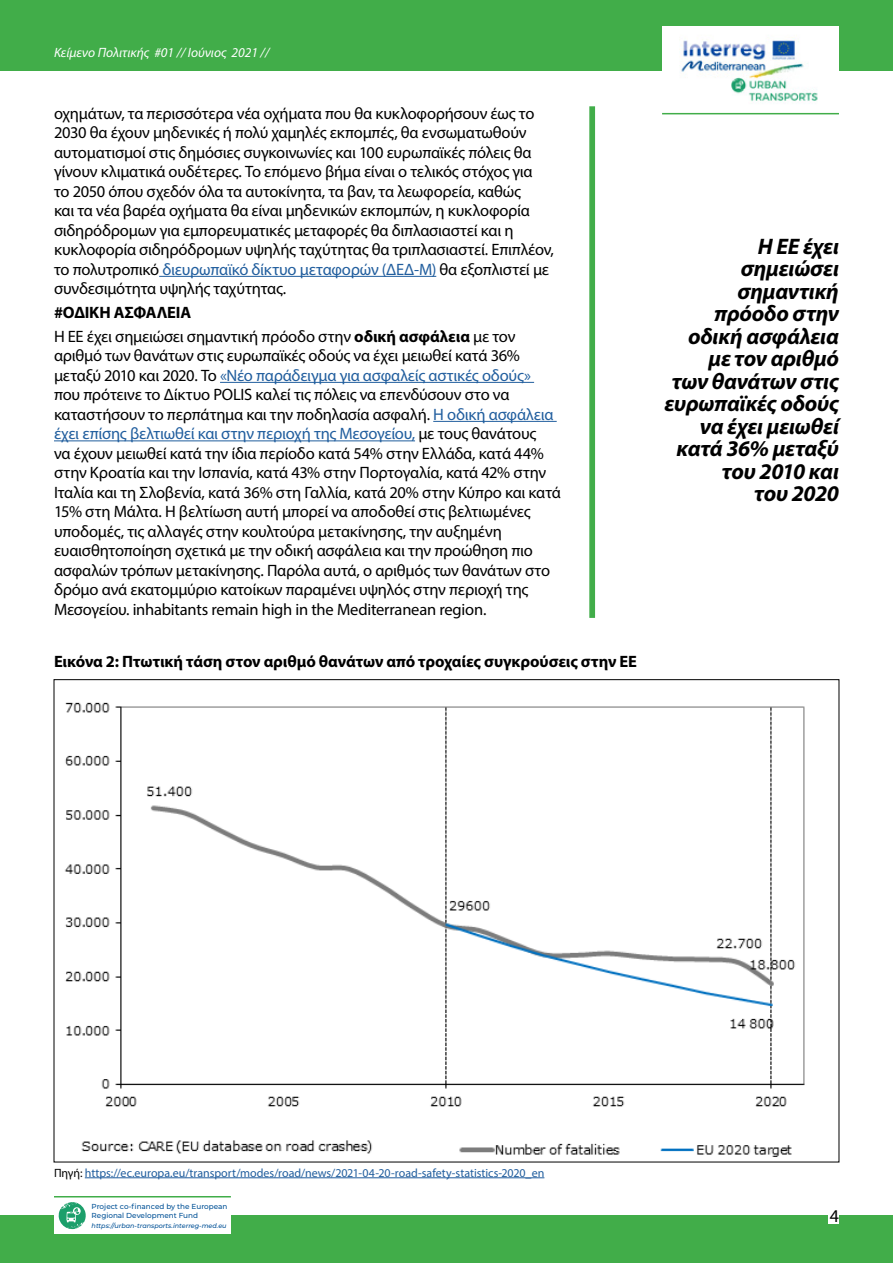
<style>
.page{position:relative;width:893px;height:1263px;background:#fff}
.page>*{position:absolute;margin:0;border:0;box-sizing:border-box;transform-origin:0 0}
.Paragraph_Style_5{font:italic 700 22.5px/22.5px "Myriad Pro";letter-spacing:-.01em;color:#000;text-align:right}
.t1{font:18px "Myriad Pro";color:#000}
.text{font:16.5px/19.5px "Myriad Pro";letter-spacing:-.015em;color:#000}
.Paragraph_Style_4{font:700 16.5px "Myriad Pro";letter-spacing:-.005em;color:#000}
.text-2{font:700 16.5px "Myriad Pro";letter-spacing:-.015em;color:#000}
.t2{font:italic 13.5px "Myriad Pro";color:#fff}
.Paragraph_Style_4-2{font:12px "Myriad Pro";color:#215e9e}
.t3{font:500 7.2px/8.7px "Montserrat";color:#005196}
.t4{font:italic 500 6.45px "Montserrat";color:#005196}
.s1{color:#215e9e}
.s2{font-weight:700}
.s3{color:#000}
</style>
<div class="page">
<div style="left:0;top:0;width:893px;height:71px;background:#41ad49"></div>
<svg style="left:589px;top:106px;width:6px;height:512px;background:#4bb153"></svg>
<div style="left:0;top:1216px;width:893px;height:47px;background:#41ad49"></div>
<div style="left:828px;top:1208px;width:11px;height:15px;background:#fff"></div>
<hr style="left:159px;top:276px;width:277px;height:1px;background:#215e9e">
<hr style="left:220px;top:382px;width:314px;height:1px;background:#215e9e">
<hr style="left:433px;top:421px;width:124px;height:1px;background:#215e9e">
<hr style="left:54px;top:440px;width:361px;height:1px;background:#215e9e">
<img style="left:65px;top:702px;width:740px;height:455px">
<hr style="left:85px;top:1177px;width:459px;height:1px;background:#215e9e">
<div style="left:54px;top:1202px;width:177px;height:31px;background:#fff"></div>
<svg style="left:59px;top:1202px;width:27px;height:27px"></svg>
<hr style="left:54px;top:1196px;width:177px;height:1px;background:#41ad49">
<img style="left:662px;top:27px;width:177px;height:88px">
<hr style="left:662px;top:113px;width:177px;height:1px;background:#41ad49">
<p class="t2" style="left:54px;top:44px;width:217px">Κείμενο Πολιτικής #01 // Ιούνιος 2021 //</p>
<p class="text" style="left:54px;top:103px;width:502px">οχημάτων, τα περισσότερα νέα οχήματα που θα κυκλοφορήσουν έως το 2030 θα έχουν μηδενικές ή πολύ χαμηλές εκπομπές, θα ενσωματωθούν αυτοματισμοί στις δημόσιες συγκοινωνίες και 100 ευρωπαϊκές πόλεις θα γίνουν κλιματικά ουδέτερες. Το επόμενο βήμα είναι ο τελικός στόχος για<br>το 2050 όπου σχεδόν όλα τα αυτοκίνητα, τα βαν, τα λεωφορεία, καθώς<br>και τα νέα βαρέα οχήματα θα είναι μηδενικών εκπομπών, η κυκλοφορία σιδηρόδρομων για εμπορευματικές μεταφορές θα διπλασιαστεί και η κυκλοφορία σιδηρόδρομων υψηλής ταχύτητας θα τριπλασιαστεί. Επιπλέον, το πολυτροπικό <span class="s1">διευρωπαϊκό δίκτυο μεταφορών (ΔΕΔ-Μ)</span> θα εξοπλιστεί με συνδεσιμότητα υψηλής ταχύτητας.</p>
<p class="text-2" style="left:54px;top:302px;width:139px">#ΟΔΙΚΗ ΑΣΦΑΛΕΙΑ</p>
<p class="text" style="left:54px;top:326px;width:508px">Η ΕΕ έχει σημειώσει σημαντική πρόοδο στην <span class="s2">οδική ασφάλεια</span> με τον αριθμό των θανάτων στις ευρωπαϊκές οδούς να έχει μειωθεί κατά 36% μεταξύ 2010 και 2020. Το <span class="s1">«Νέο παράδειγμα για ασφαλείς αστικές οδούς» </span>που πρότεινε το Δίκτυο POLIS καλεί τις πόλεις να επενδύσουν στο να καταστήσουν το περπάτημα και την ποδηλασία ασφαλή. <span class="s1">Η οδική ασφάλεια έχει επίσης βελτιωθεί και στην περιοχή της Μεσογείου,</span> με τους θανάτους<br>να έχουν μειωθεί κατά την ίδια περίοδο κατά 54% στην Ελλάδα, κατά 44% στην Κροατία και την Ισπανία, κατά 43% στην Πορτογαλία, κατά 42% στην Ιταλία και τη Σλοβενία, κατά 36% στη Γαλλία, κατά 20% στην Κύπρο και κατά 15% στη Μάλτα. Η βελτίωση αυτή μπορεί να αποδοθεί στις βελτιωμένες υποδομές, τις αλλαγές στην κουλτούρα μετακίνησης, την αυξημένη ευαισθητοποίηση σχετικά με την οδική ασφάλεια και την προώθηση πιο ασφαλών τρόπων μετακίνησης. Παρόλα αυτά, ο αριθμός των θανάτων στο δρόμο ανά εκατομμύριο κατοίκων παραμένει υψηλός στην περιοχή της Μεσογείου. inhabitants remain high in the Mediterranean region.</p>
<p class="Paragraph_Style_4" style="left:54px;top:651px;width:584px">Εικόνα 2: Πτωτική τάση στον αριθμό θανάτων από τροχαίες συγκρούσεις στην ΕΕ</p>
<p class="Paragraph_Style_5" style="left:665px;top:234px;width:176px">Η ΕΕ έχει σημειώσει σημαντική πρόοδο στην οδική ασφάλεια με τον αριθμό<br>των θανάτων στις ευρωπαϊκές οδούς να έχει μειωθεί κατά 36% μεταξύ του 2010 και<br>του 2020</p>
<p class="Paragraph_Style_4-2" style="left:54px;top:1165px;width:492px"><span class="s3">Πηγή:</span> https://ec.europa.eu/transport/modes/road/news/2021-04-20-road-safety-statistics-2020_en</p>
<p class="t3" style="left:92px;top:1202px;width:137px">Project co-financed by the European<br>Regional Development Fund</p>
<p class="t4" style="left:92px;top:1221px;width:136px">https://urban-transports.interreg-med.eu</p>
<p class="t1" style="left:830px;top:1204px;width:11px">4</p>
</div>
